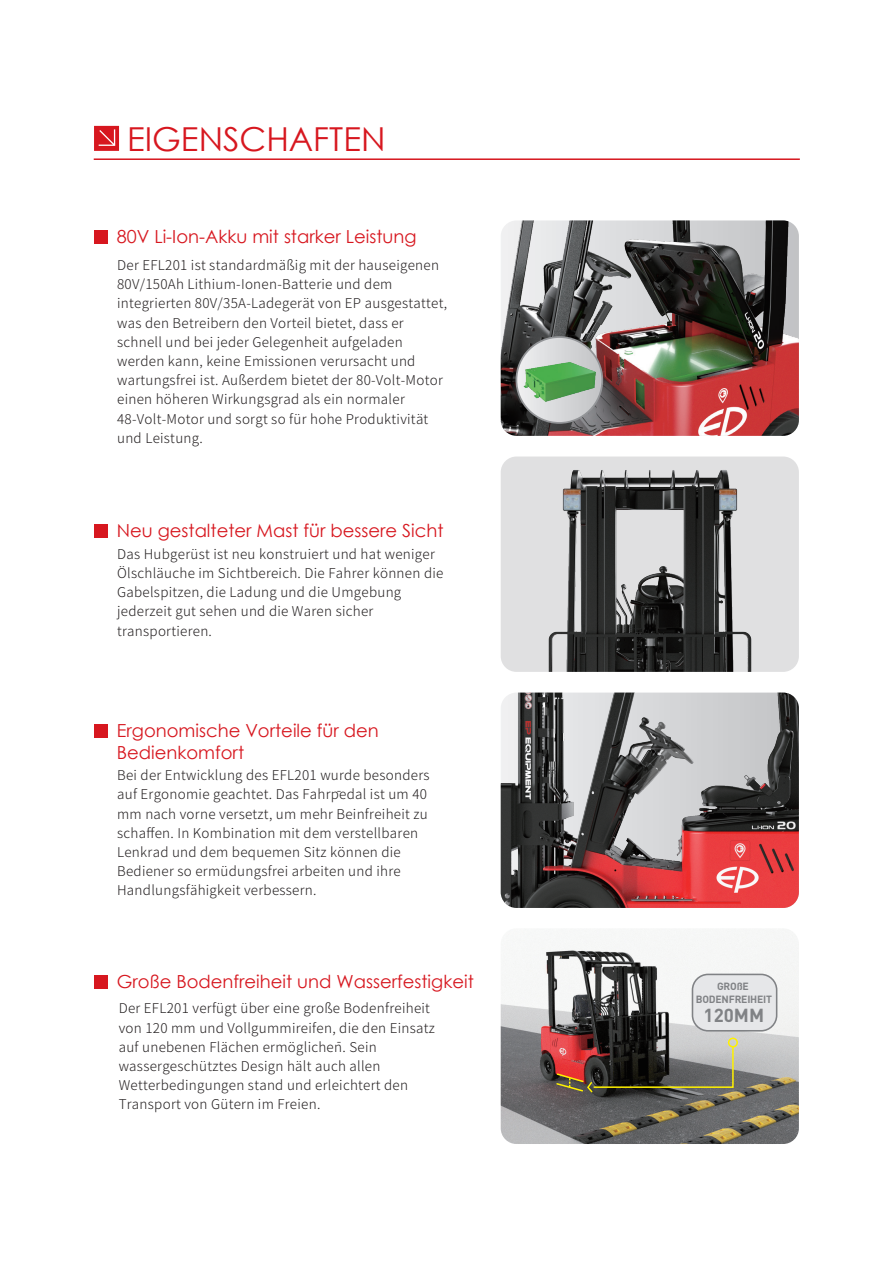
<style>
.page{position:relative;width:893px;height:1263px;background:#fff}
.page>*{position:absolute;margin:0;border:0;box-sizing:border-box;transform-origin:0 0}
.t1{font:33px "Century Gothic";color:#d7171f}
.t2{font:700 18.6px "DIN";color:#808285}
.t3{font:18px/21.6px "Century Gothic";color:#d7171f}
.t4{font:300 13.5px/19.2px "Source Han Sans CN";letter-spacing:.02em;color:#231f20}
.t5{font:700 10.35px/12.5px "DIN";letter-spacing:-.02em;color:#808285;text-align:center}
</style>
<div class="page">
<hr style="left:94px;top:158px;width:706px;height:2px;background:#d7171f">
<svg style="left:94px;top:126px;width:25px;height:25px"></svg>
<div style="left:94px;top:230px;width:13px;height:13px;background:#d7171f"></div>
<div style="left:94px;top:524px;width:13px;height:14px;background:#d7171f"></div>
<div style="left:94px;top:724px;width:13px;height:13px;background:#d7171f"></div>
<div style="left:94px;top:975px;width:13px;height:13px;background:#d7171f"></div>
<img style="left:501px;top:692px;width:298px;height:216px">
<img style="left:501px;top:220px;width:298px;height:216px">
<svg style="left:516px;top:337px;width:86px;height:86px"></svg>
<img style="left:500px;top:312px;width:131px;height:95px">
<img style="left:501px;top:456px;width:298px;height:216px">
<img style="left:501px;top:929px;width:298px;height:215px">
<div style="left:692px;top:974px;width:85px;height:57px;background:#e6e7e9;border-radius:16px"></div>
<div style="left:692px;top:974px;width:85px;height:57px;border:2px solid #808285;border-radius:16px"></div>
<svg style="left:555px;top:1045px;width:179px;height:49px;background:#685348"></svg>
<div style="left:728px;top:1037px;width:10px;height:10px;border:2px solid #fff101;border-radius:50%"></div>
<h1 class="t1" style="left:127px;top:116px;width:260px">EIGENSCHAFTEN</h1>
<h3 class="t3" style="left:117px;top:226px;width:301px">80V Li-Ion-Akku mit starker Leistung</h3>
<p class="t4" style="left:117px;top:256px;width:332px">Der EFL201 ist standardmäßig mit der hauseigenen 80V/150Ah Lithium-Ionen-Batterie und dem integrierten 80V/35A-Ladegerät von EP ausgestattet, was den Betreibern den Vorteil bietet, dass er schnell und bei jeder Gelegenheit aufgeladen werden kann, keine Emissionen verursacht und wartungsfrei ist. Außerdem bietet der 80-Volt-Motor einen höheren Wirkungsgrad als ein normaler 48-Volt-Motor und sorgt so für hohe Produktivität und Leistung.</p>
<h3 class="t3" style="left:117px;top:520px;width:328px">Neu gestalteter Mast für bessere Sicht</h3>
<p class="t4" style="left:117px;top:544px;width:328px">Das Hubgerüst ist neu konstruiert und hat weniger Ölschläuche im Sichtbereich. Die Fahrer können die Gabelspitzen, die Ladung und die Umgebung jederzeit gut sehen und die Waren sicher transportieren.</p>
<h3 class="t3" style="left:117px;top:719px;width:264px">Ergonomische Vorteile für den<br>Bedienkomfort</h3>
<p class="t4" style="left:337px;top:781px;width:6px">-</p>
<p class="t4" style="left:117px;top:766px;width:314px">Bei der Entwicklung des EFL201 wurde besonders auf Ergonomie geachtet. Das Fahrpedal ist um 40 mm nach vorne versetzt, um mehr Beinfreiheit zu schaffen. In Kombination mit dem verstellbaren Lenkrad und dem bequemen Sitz können die Bediener so ermüdungsfrei arbeiten und ihre Handlungsfähigkeit verbessern.</p>
<h3 class="t3" style="left:117px;top:970px;width:358px">Große Bodenfreiheit und Wasserfestigkeit</h3>
<p class="t4" style="left:119px;top:999px;width:318px">Der EFL201 verfügt über eine große Bodenfreiheit von 120 mm und Vollgummireifen, die den Einsatz auf unebenen Flächen ermöglichen. Sein wassergeschütztes Design hält auch allen Wetterbedingungen stand und erleichtert den Transport von Gütern im Freien.</p>
<p class="t4" style="left:337px;top:1032px;width:6px">-</p>
<p class="t5" style="left:696px;top:980px;width:78px">GROßE<br>BODENFREIHEIT</p>
<h2 class="t2" style="left:704px;top:1003px;width:62px">120MM</h2>
</div>
